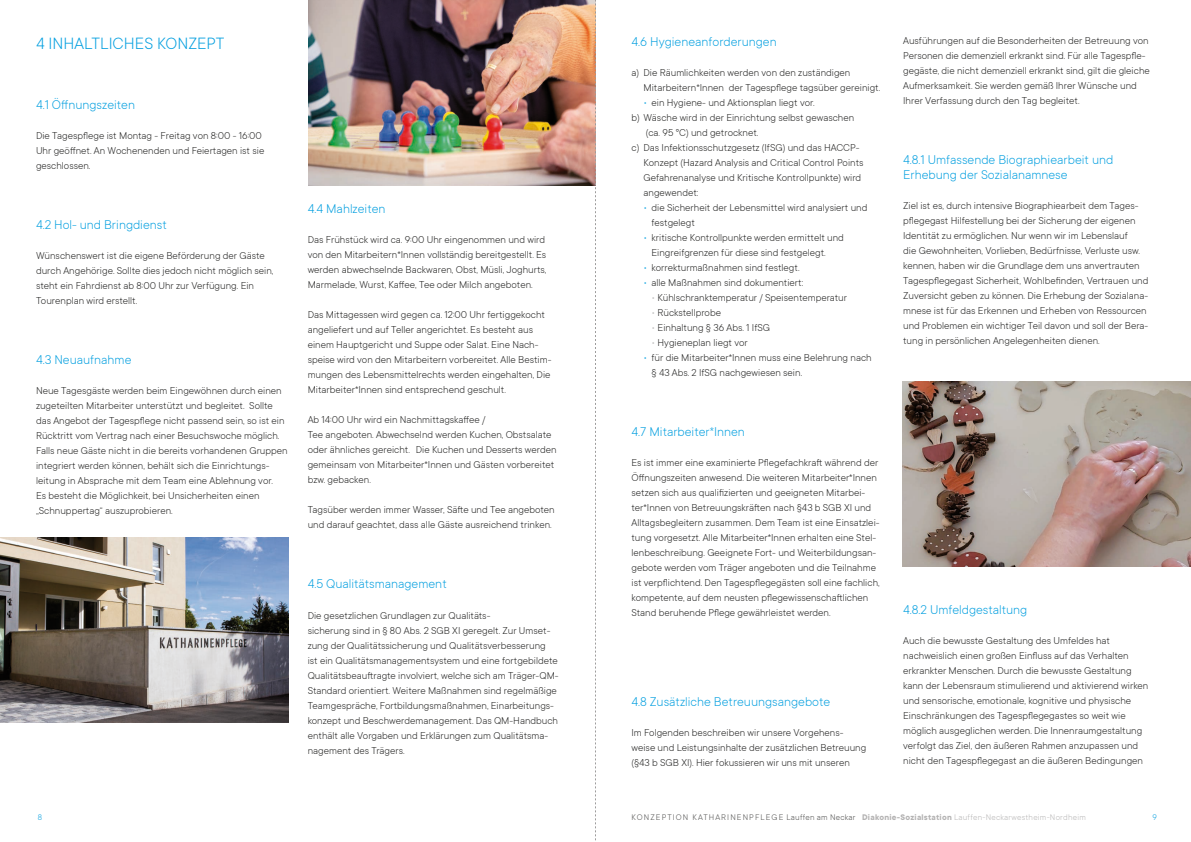
<style>
.page{position:relative;width:1191px;height:842px;background:#fff}
.page>*{position:absolute;margin:0;border:0;box-sizing:border-box;transform-origin:0 0}
.t1{font:300 18px "TT Commons";color:#009edf}
.t2{font:300 14px "TT Commons";color:#009edf}
.t3{font:300 11px/15px "TT Commons";color:#1c1c1b}
.t4{font:300 9px "TT Commons";letter-spacing:.025em;color:#4a4a49}
.t5{font:300 9px "TT Commons";color:#009edf}
.s1{color:#009edf}
.s2{color:#b4b3b3}
.s3{font-weight:700;color:#b4b3b3}
</style>
<div class="page">
<img style="left:308px;top:0;width:287px;height:185px">
<img style="left:902px;top:381px;width:289px;height:186px">
<img style="left:0;top:538px;width:288px;height:185px">
<svg style="left:595px;top:0;width:1px;height:841px"></svg>
<p class="t1" style="left:36px;top:33px;width:190px">4 INHALTLICHES KONZEPT</p>
<p class="t2" style="left:36px;top:97px;width:101px">4.1 Öffnungszeiten</p>
<p class="t3" style="left:36px;top:128px;width:230px">Die Tagespflege ist Montag - Freitag von 8:00 - 16:00<br>Uhr geöffnet. An Wochenenden und Feiertagen ist sie geschlossen.</p>
<p class="t2" style="left:36px;top:217px;width:132px">4.2 Hol- und Bringdienst</p>
<p class="t3" style="left:36px;top:248px;width:239px">Wünschenswert ist die eigene Beförderung der Gäste durch Angehörige. Sollte dies jedoch nicht möglich sein, steht ein Fahrdienst ab 8:00 Uhr zur Verfügung. Ein Tourenplan wird erstellt.</p>
<p class="t2" style="left:36px;top:352px;width:97px">4.3 Neuaufnahme</p>
<p class="t3" style="left:36px;top:383px;width:253px">Neue Tagesgäste werden beim Eingewöhnen durch einen zugeteilten Mitarbeiter unterstützt und begleitet. Sollte das Angebot der Tagespflege nicht passend sein, so ist ein Rücktritt vom Vertrag nach einer Besuchswoche möglich.<br>Falls neue Gäste nicht in die bereits vorhandenen Gruppen integriert werden können, behält sich die Einrichtungs&shy;leitung in Absprache mit dem Team eine Ablehnung vor.<br>Es besteht die Möglichkeit, bei Unsicherheiten einen „Schnuppertag“ auszuprobieren.</p>
<p class="t2" style="left:308px;top:202px;width:79px">4.4 Mahlzeiten</p>
<p class="t3" style="left:308px;top:232px;width:240px;text-align:justify">Das Frühstück wird ca. 9:00 Uhr eingenommen und wird von den Mitarbeitern*Innen vollständig bereitgestellt. Es werden abwechselnde Backwaren, Obst, Müsli, Joghurts, Marmelade, Wurst, Kaffee, Tee oder Milch angeboten.</p>
<p class="t3" style="left:308px;top:307px;width:245px">Das Mittagessen wird gegen ca. 12:00 Uhr fertiggekocht angeliefert und auf Teller angerichtet. Es besteht aus einem Hauptgericht und Suppe oder Salat. Eine Nach&shy;speise wird von den Mitarbeitern vorbereitet. Alle Bestim&shy;mungen des Lebensmittelrechts werden eingehalten, Die Mitarbeiter*Innen sind entsprechend geschult.</p>
<p class="t3" style="left:308px;top:412px;width:179px">Ab 14:00 Uhr wird ein Nachmittagskaffee /</p>
<p class="t3" style="left:308px;top:427px;width:250px">Tee angeboten. Abwechselnd werden Kuchen, Obstsalate oder ähnliches gereicht. Die Kuchen und Desserts werden gemeinsam von Mitarbeiter*Innen und Gästen vorbereitet bzw. gebacken.</p>
<p class="t3" style="left:308px;top:502px;width:248px">Tagsüber werden immer Wasser, Säfte und Tee angeboten und darauf geachtet, dass alle Gäste ausreichend trinken.</p>
<p class="t2" style="left:308px;top:577px;width:141px">4.5 Qualitätsmanagement</p>
<p class="t3" style="left:308px;top:607px;width:184px">Die gesetzlichen Grundlagen zur Qualitäts-</p>
<p class="t3" style="left:308px;top:622px;width:252px">sicherung sind in § 80 Abs. 2 SGB XI geregelt. Zur Umset&shy;zung der Qualitätssicherung und Qualitätsverbesserung<br>ist ein Qualitätsmanagementsystem und eine fortgebildete Qualitätsbeauftragte involviert, welche sich am Träger-QM-Standard orientiert. Weitere Maßnahmen sind regelmäßige Teamgespräche, Fortbildungsmaßnahmen, Einarbeitungs&shy;konzept und Beschwerdemanagement. Das QM-Handbuch enthält alle Vorgaben und Erklärungen zum Qualitätsma&shy;nagement des Trägers.</p>
<p class="t2" style="left:631px;top:34px;width:147px">4.6 Hygieneanforderungen</p>
<p class="t3" style="left:631px;top:65px;width:220px">a) Die Räumlichkeiten werden von den zuständigen</p>
<p class="t3" style="left:643px;top:80px;width:238px">Mitarbeitern*Innen der Tagespflege tagsüber gereinigt.</p>
<p class="t3" style="left:643px;top:95px;width:173px"><span class="s1">•</span> ein Hygiene- und Aktionsplan liegt vor.</p>
<p class="t3" style="left:631px;top:110px;width:224px">b) Wäsche wird in der Einrichtung selbst gewaschen</p>
<p class="t3" style="left:646px;top:125px;width:114px">(ca. 95 °C) und getrocknet.</p>
<p class="t3" style="left:631px;top:140px;width:230px">c) Das Infektionsschutzgesetz (IfSG) und das HACCP-</p>
<p class="t3" style="left:643px;top:155px;width:221px">Konzept (Hazard Analysis and Critical Control Points</p>
<p class="t3" style="left:643px;top:170px;width:219px">Gefahrenanalyse und Kritische Kontrollpunkte) wird</p>
<p class="t3" style="left:643px;top:185px;width:56px">angewendet:</p>
<p class="t3" style="left:643px;top:200px;width:225px"><span class="s1">•</span> die Sicherheit der Lebensmittel wird analysiert und</p>
<p class="t3" style="left:651px;top:215px;width:45px">festgelegt</p>
<p class="t3" style="left:643px;top:230px;width:202px"><span class="s1">•</span> kritische Kontrollpunkte werden ermittelt und</p>
<p class="t3" style="left:651px;top:245px;width:176px">Eingreifgrenzen für diese sind festgelegt.</p>
<p class="t3" style="left:643px;top:260px;width:157px"><span class="s1">•</span> korrekturmaßnahmen sind festlegt.</p>
<p class="t3" style="left:643px;top:275px;width:161px"><span class="s1">•</span> alle Maßnahmen sind dokumentiert:</p>
<p class="t3" style="left:651px;top:290px;width:197px"><span class="s2">•</span> Kühlschranktemperatur / Speisentemperatur</p>
<p class="t3" style="left:651px;top:305px;width:71px"><span class="s2">•</span> Rückstellprobe</p>
<p class="t3" style="left:651px;top:320px;width:120px"><span class="s2">•</span> Einhaltung § 36 Abs. 1 IfSG</p>
<p class="t3" style="left:651px;top:335px;width:98px"><span class="s2">•</span> Hygieneplan liegt vor</p>
<p class="t3" style="left:643px;top:350px;width:230px"><span class="s1">•</span> für die Mitarbeiter*Innen muss eine Belehrung nach</p>
<p class="t3" style="left:651px;top:365px;width:152px">§ 43 Abs. 2 IfSG nachgewiesen sein.</p>
<p class="t2" style="left:631px;top:424px;width:115px">4.7 Mitarbeiter*Innen</p>
<p class="t3" style="left:631px;top:455px;width:250px">Es ist immer eine examinierte Pflegefachkraft während der Öffnungszeiten anwesend. Die weiteren Mitarbeiter*Innen setzen sich aus qualifizierten und geeigneten Mitarbei&shy;ter*Innen von Betreuungskräften nach §43 b SGB XI und Alltagsbegleitern zusammen. Dem Team ist eine Einsatzlei&shy;tung vorgesetzt. Alle Mitarbeiter*Innen erhalten eine Stel&shy;lenbeschreibung. Geeignete Fort- und Weiterbildungsan&shy;gebote werden vom Träger angeboten und die Teilnahme ist verpflichtend. Den Tagespflegegästen soll eine fachlich, kompetente, auf dem neusten pflegewissenschaftlichen Stand beruhende Pflege gewährleistet werden.</p>
<p class="t2" style="left:631px;top:694px;width:200px">4.8 Zusätzliche Betreuungsangebote</p>
<p class="t3" style="left:631px;top:725px;width:213px">Im Folgenden beschreiben wir unsere Vorgehens-</p>
<p class="t3" style="left:631px;top:740px;width:236px">weise und Leistungsinhalte der zusätzlichen Betreuung (§43 b SGB XI). Hier fokussieren wir uns mit unseren</p>
<p class="t3" style="left:903px;top:33px;width:248px">Ausführungen auf die Besonderheiten der Betreuung von Personen die demenziell erkrankt sind. Für alle Tagespfle&shy;gegäste, die nicht demenziell erkrankt sind, gilt die gleiche Aufmerksamkeit. Sie werden gemäß Ihrer Wünsche und Ihrer Verfassung durch den Tag begleitet.</p>
<p class="t2" style="left:903px;top:152px;width:212px">4.8.1 Umfassende Biographiearbeit und</p>
<p class="t2" style="left:903px;top:167px;width:166px">Erhebung der Sozialanamnese</p>
<p class="t3" style="left:903px;top:198px;width:247px">Ziel ist es, durch intensive Biographiearbeit dem Tages&shy;pflegegast Hilfestellung bei der Sicherung der eigenen Identität zu ermöglichen. Nur wenn wir im Lebenslauf<br>die Gewohnheiten, Vorlieben, Bedürfnisse, Verluste usw. kennen, haben wir die Grundlage dem uns anvertrauten Tagespflegegast Sicherheit, Wohlbefinden, Vertrauen und Zuversicht geben zu können. Die Erhebung der Sozialana&shy;mnese ist für das Erkennen und Erheben von Ressourcen und Problemen ein wichtiger Teil davon und soll der Bera&shy;tung in persönlichen Angelegenheiten dienen.</p>
<p class="t2" style="left:903px;top:602px;width:126px">4.8.2 Umfeldgestaltung</p>
<p class="t3" style="left:903px;top:633px;width:247px">Auch die bewusste Gestaltung des Umfeldes hat nachweislich einen großen Einfluss auf das Verhalten erkrankter Menschen. Durch die bewusste Gestaltung kann der Lebensraum stimulierend und aktivierend wirken und sensorische, emotionale, kognitive und physische Einschränkungen des Tagespflegegastes so weit wie möglich ausgeglichen werden. Die Innenraumgestaltung verfolgt das Ziel, den äußeren Rahmen anzupassen und nicht den Tagespflegegast an die äußeren Bedingungen</p>
<p class="t5" style="left:38px;top:812px;width:6px">8</p>
<p class="t4" style="left:631px;top:812px;width:456px">KONZEPTION KATHARINENPFLEGE Lauffen am Neckar <span class="s3">Diakonie-Sozialstation</span> <span class="s2">Lauffen-Neckarwestheim-Nordheim</span></p>
<p class="t5" style="left:1152px;top:812px;width:6px">9</p>
</div>
